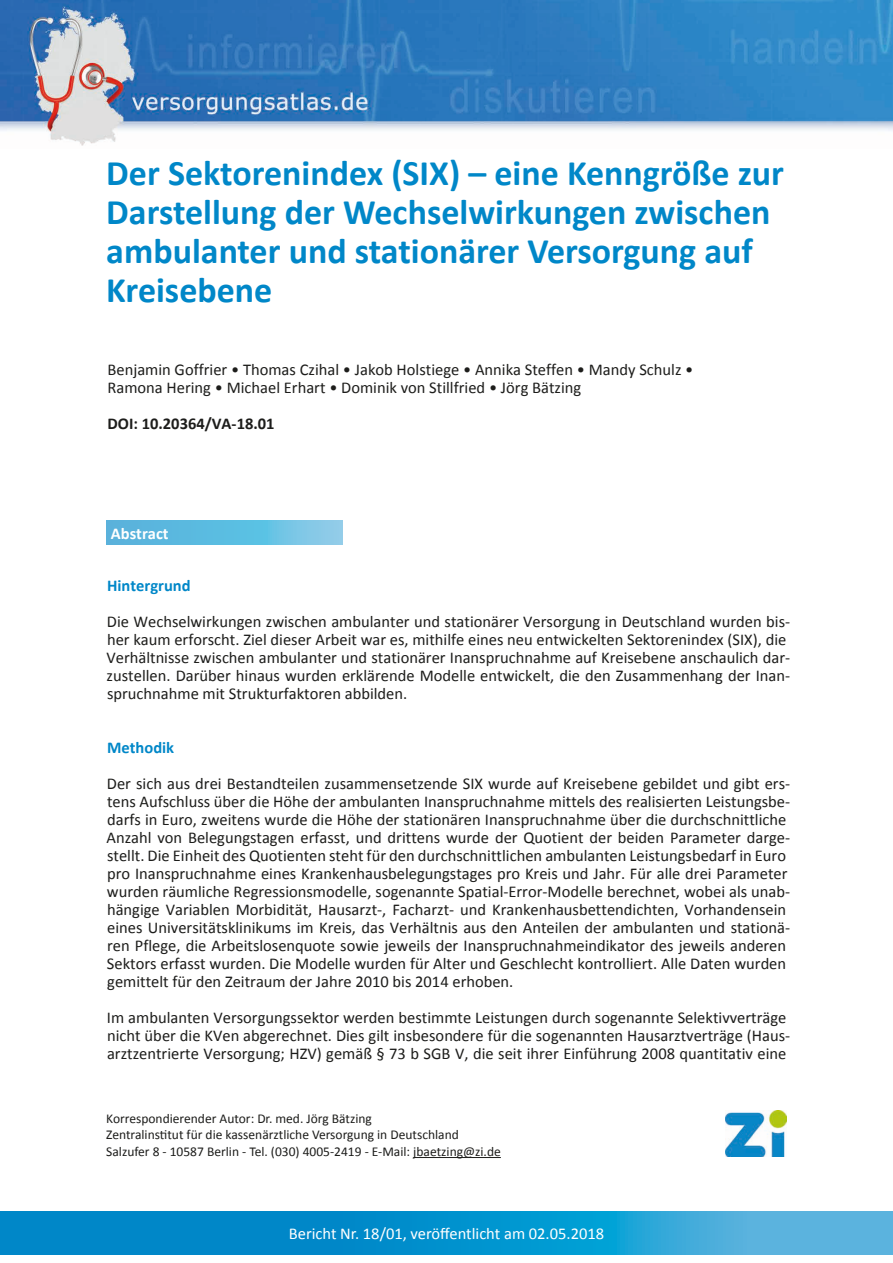
<style>
.page{position:relative;width:893px;height:1263px;background:#fff}
.page>*{position:absolute;margin:0;border:0;box-sizing:border-box;transform-origin:0 0}
.t1{font:700 36px/39px "Calibri";color:#0087c8}
.t2{font:16.5px/18px "Calibri";color:#1d1d1b}
.t3{font:16.5px "Calibri";color:#fff}
.t4{font:700 16.5px "Calibri";color:#1d1d1b}
.t5{font:700 16.5px "Calibri";color:#0087c8}
.t6{font:700 16.5px "Calibri";color:#fff}
.t7{font:13.5px/16.5px "Calibri";color:#1d1d1b}
</style>
<div class="page">
<img style="left:0;top:0;width:893px;height:146px">
<svg style="left:0;top:1212px;width:893px;height:42px;background:#1797d0"></svg>
<img style="left:726px;top:1111px;width:61px;height:46px">
<hr style="left:413px;top:1157px;width:88px;height:1px;background:#1d1d1b">
<svg style="left:107px;top:520px;width:235px;height:24px;background:#65bee1"></svg>
<h1 class="t1" style="left:106px;top:154px;width:679px">Der Sektorenindex (SIX) – eine Kenngröße zur Darstellung der Wechselwirkungen zwischen ambulanter und stationärer Versorgung auf Kreisebene</h1>
<p class="t2" style="left:108px;top:361px;width:587px">Benjamin Goffrier • Thomas Czihal • Jakob Holstiege • Annika Steffen • Mandy Schulz •<br>Ramona Hering • Michael Erhart • Dominik von Stillfried • Jörg Bätzing</p>
<p class="t4" style="left:108px;top:413px;width:168px">DOI: 10.20364/VA-18.01</p>
<p class="t6" style="left:111px;top:523px;width:59px">Abstract</p>
<p class="t5" style="left:107px;top:575px;width:85px">Hintergrund</p>
<p class="t2" style="left:106px;top:613px;width:685px">Die Wechselwirkungen zwischen ambulanter und stationärer Versorgung in Deutschland wurden bis&shy;her kaum erforscht. Ziel dieser Arbeit war es, mithilfe eines neu entwickelten Sektorenindex (SIX), die Verhältnisse zwischen ambulanter und stationärer Inanspruchnahme auf Kreisebene anschaulich dar&shy;zustellen. Darüber hinaus wurden erklärende Modelle entwickelt, die den Zusammenhang der Inan&shy;spruchnahme mit Strukturfaktoren abbilden.</p>
<p class="t5" style="left:107px;top:737px;width:69px">Methodik</p>
<p class="t2" style="left:106px;top:775px;width:685px">Der sich aus drei Bestandteilen zusammensetzende SIX wurde auf Kreisebene gebildet und gibt ers&shy;tens Aufschluss über die Höhe der ambulanten Inanspruchnahme mittels des realisierten Leistungsbe&shy;darfs in Euro, zweitens wurde die Höhe der stationären Inanspruchnahme über die durchschnittliche Anzahl von Belegungstagen erfasst, und drittens wurde der Quotient der beiden Parameter darge&shy;stellt. Die Einheit des Quotienten steht für den durchschnittlichen ambulanten Leistungsbedarf in Euro pro Inanspruchnahme eines Krankenhausbelegungstages pro Kreis und Jahr. Für alle drei Parameter wurden räumliche Regressionsmodelle, sogenannte Spatial-Error-Modelle berechnet, wobei als unab&shy;hängige Variablen Morbidität, Hausarzt-, Facharzt- und Krankenhausbettendichten, Vorhandensein eines Universitätsklinikums im Kreis, das Verhältnis aus den Anteilen der ambulanten und stationä&shy;ren Pflege, die Arbeitslosenquote sowie jeweils der Inanspruchnahmeindikator des jeweils anderen Sektors erfasst wurden. Die Modelle wurden für Alter und Geschlecht kontrolliert. Alle Daten wurden gemittelt für den Zeitraum der Jahre 2010 bis 2014 erhoben.</p>
<p class="t2" style="left:107px;top:1009px;width:685px">Im ambulanten Versorgungssektor werden bestimmte Leistungen durch sogenannte Selektivverträge nicht über die KVen abgerechnet. Dies gilt insbesondere für die sogenannten Hausarztverträge (Haus&shy;arztzentrierte Versorgung; HZV) gemäß § 73 b SGB V, die seit ihrer Einführung 2008 quantitativ eine</p>
<p class="t7" style="left:106px;top:1110px;width:396px">Korrespondierender Autor: Dr. med. Jörg Bätzing<br>Zentralinstitut für die kassenärztliche Versorgung in Deutschland<br>Salzufer 8 - 10587 Berlin - Tel. (030) 4005-2419 - E-Mail: jbaetzing@zi.de</p>
<p class="t3" style="left:289px;top:1223px;width:317px">Bericht Nr. 18/01, veröffentlicht am 02.05.2018</p>
</div>
